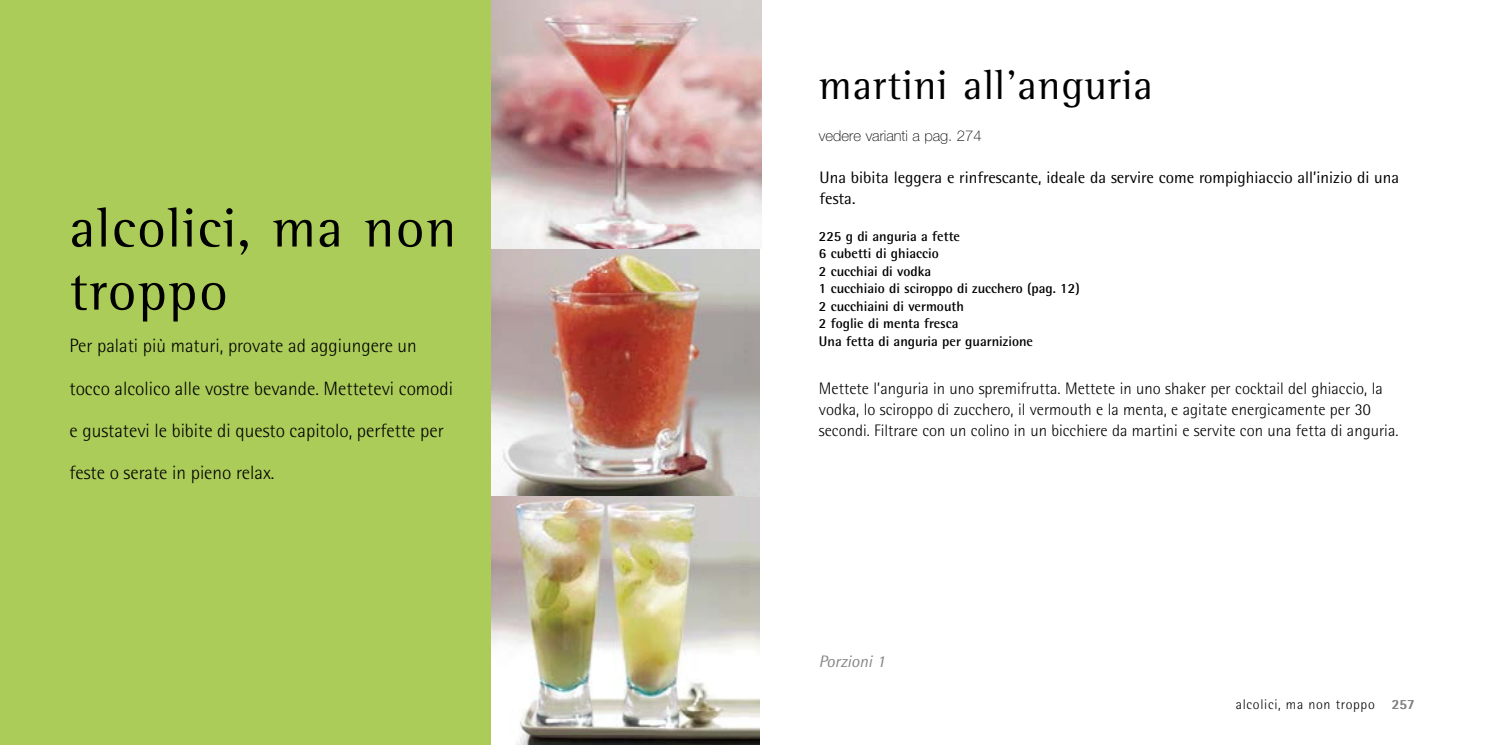
<style>
.page{position:relative;width:1489px;height:745px;background:#fff}
.page>*{position:absolute;margin:0;border:0;box-sizing:border-box;transform-origin:0 0}
.Chapter_Heading{font:56px/63px "Rotis Semi Serif";letter-spacing:.025em;color:#000}
.A_Head{font:42px "Rotis Semi Serif";letter-spacing:.025em;color:#000}
.t1{font:300 19.25px/42px "Rotis Semi Sans";color:#000}
.Method_Text{font:300 16.62px/21px "Rotis Semi Sans";color:#000}
.Standfirst{font:16.62px/21px "Rotis Semi Sans";color:#000}
.Serving_Text{font:italic 16.62px "Rotis Semi Sans";color:#878787}
.D_Head{font:100 14.88px "Helvetica Neue";color:#000}
.Ingredients{font:700 14px "Rotis Semi Sans";color:#000}
.Running_Head_Right{font:300 14px "Rotis Semi Sans";letter-spacing:.05em;color:#000}
.Folio_Right{font:700 14px "Rotis Semi Sans";color:#878787}
</style>
<div class="page">
<img style="left:492px;top:248px;width:267px;height:496px">
<div style="left:0;top:0;width:492px;height:744px;background:#abcc58"></div>
<img style="left:491px;top:0;width:270px;height:248px">
<p class="Chapter_Heading" style="left:69px;top:196px;width:388px">alcolici, ma non troppo</p>
<p class="t1" style="left:69px;top:325px;width:385px">Per palati più maturi, provate ad aggiungere un tocco alcolico alle vostre bevande. Mettetevi comodi e gustatevi le bibite di questo capitolo, perfette per feste o serate in pieno relax.</p>
<p class="A_Head" style="left:819px;top:61px;width:335px">martini all’anguria</p>
<p class="D_Head" style="left:819px;top:127px;width:164px">vedere varianti a pag. 274</p>
<p class="Standfirst" style="left:819px;top:167px;width:581px">Una bibita leggera e rinfrescante, ideale da servire come rompighiaccio all’inizio di una festa.</p>
<p class="Ingredients" style="left:819px;top:227px;width:143px">225 g di anguria a fette</p>
<p class="Ingredients" style="left:819px;top:245px;width:121px">6 cubetti di ghiaccio</p>
<p class="Ingredients" style="left:819px;top:262px;width:114px">2 cucchiai di vodka</p>
<p class="Ingredients" style="left:819px;top:280px;width:262px">1 cucchiaio di sciroppo di zucchero (pag. 12)</p>
<p class="Ingredients" style="left:819px;top:297px;width:146px">2 cucchiaini di vermouth</p>
<p class="Ingredients" style="left:819px;top:315px;width:141px">2 foglie di menta fresca</p>
<p class="Ingredients" style="left:819px;top:332px;width:216px">Una fetta di anguria per guarnizione</p>
<p class="Method_Text" style="left:819px;top:377px;width:581px">Mettete l’anguria in uno spremifrutta. Mettete in uno shaker per cocktail del ghiaccio, la vodka, lo sciroppo di zucchero, il vermouth e la menta, e agitate energicamente per 30 secondi. Filtrare con un colino in un bicchiere da martini e servite con una fetta di anguria.</p>
<p class="Serving_Text" style="left:819px;top:651px;width:68px">Porzioni 1</p>
<p class="Running_Head_Right" style="left:1235px;top:695px;width:140px">alcolici, ma non troppo</p>
<p class="Folio_Right" style="left:1391px;top:695px;width:24px">257</p>
</div>
